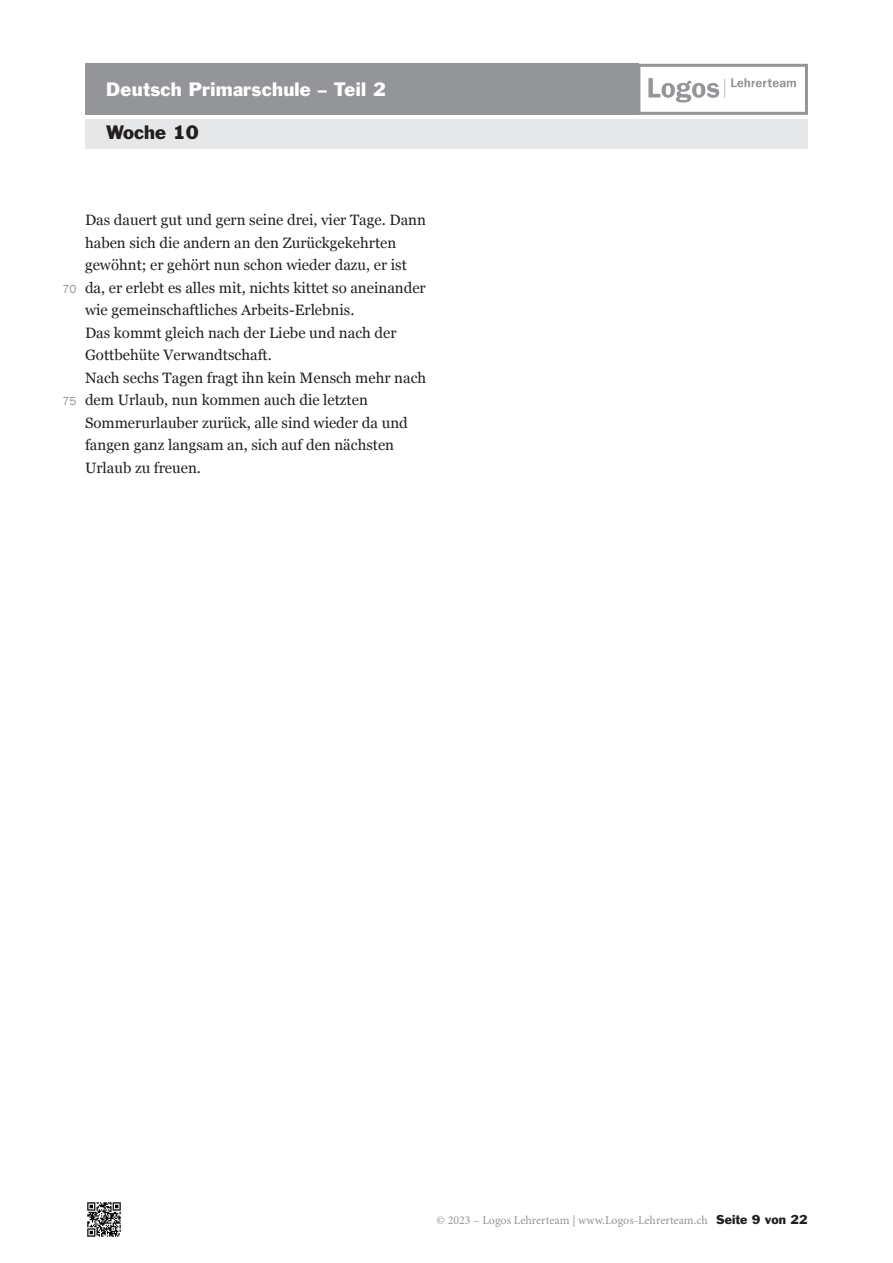
<style>
.page{position:relative;width:893px;height:1263px;background:#fff}
.page>*{position:absolute;margin:0;border:0;box-sizing:border-box;transform-origin:0 0}
.t1{font:18px "Franklin Gothic Std";letter-spacing:.015em;color:#fff}
.t2{font:18px "Franklin Gothic Std";color:#231f20}
.t3{font:15px/22.5px "Georgia";color:#231f20}
.t4{font:12px "Minion Pro";color:#939598}
.t5{font:12px "Franklin Gothic";color:#939598}
.s1{font-family:"Franklin Gothic Std";color:#231f20}
</style>
<div class="page">
<img style="left:87px;top:1202px;width:34px;height:35px">
<div style="left:85px;top:119px;width:723px;height:30px;background:#e6e7e9"></div>
<div style="left:85px;top:64px;width:554px;height:51px;background:#939598"></div>
<img style="left:648px;top:78px;width:148px;height:25px">
<div style="left:637px;top:64px;width:171px;height:51px;border:3px solid #939598"></div>
<p class="t1" style="left:106px;top:82px;width:281px">Deutsch Primarschule – Teil 2</p>
<p class="t2" style="left:106px;top:126px;width:94px">Woche 10</p>
<p class="t5" style="left:62px;top:284px;width:16px">70</p>
<p class="t5" style="left:62px;top:397px;width:16px">75</p>
<p class="t3" style="left:85px;top:210px;width:343px">Das dauert gut und gern seine drei, vier Tage. Dann haben sich die andern an den Zurückgekehrten gewöhnt; er gehört nun schon wieder dazu, er ist da, er erlebt es alles mit, nichts kittet so aneinander wie gemeinschaftliches Arbeits-Erlebnis.<br>Das kommt gleich nach der Liebe und nach der Gottbehüte Verwandtschaft.<br>Nach sechs Tagen fragt ihn kein Mensch mehr nach dem Urlaub, nun kommen auch die letzten Sommerurlauber zurück, alle sind wieder da und fangen ganz langsam an, sich auf den nächsten Urlaub zu freuen.</p>
<p class="t4" style="left:437px;top:1215px;width:373px">© 2023 – Logos Lehrerteam | www.Logos-Lehrerteam.ch <span class="s1">Seite 9 von 22</span></p>
</div>
